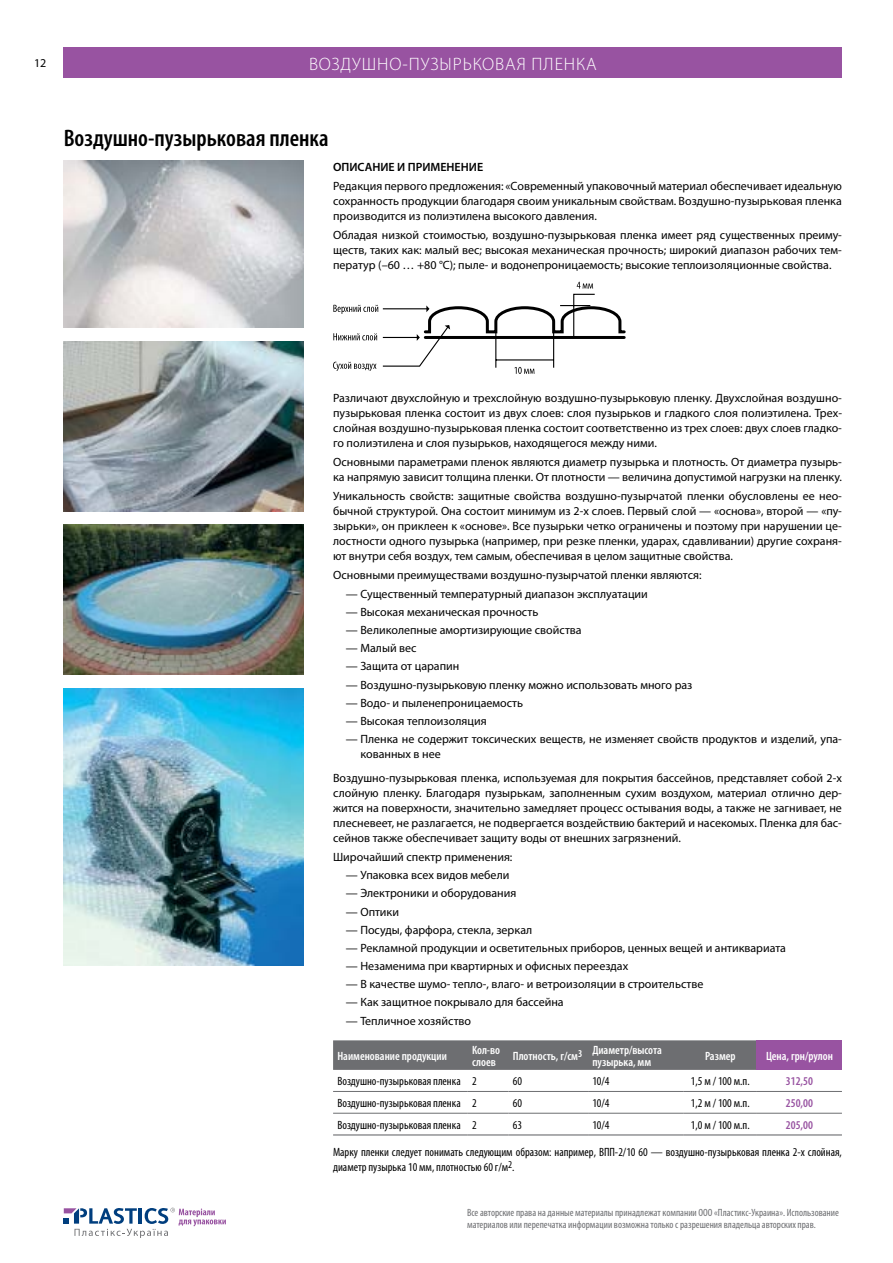
<style>
.page{position:relative;width:893px;height:1263px;background:#fff}
.page>*{position:absolute;margin:0;border:0;box-sizing:border-box;transform-origin:0 0}
.t1{font:600 condensed 24px "Myriad Pro";color:#000}
.t2{font:300 18px "Myriad Pro";letter-spacing:.05em;color:#fff}
.t3{font:12px/15px "Myriad Pro";color:#000;text-align:justify}
.t4{font:condensed 12px/15px "Myriad Pro";color:#000}
.t5{font:600 condensed 12px/12px "Myriad Pro";color:#fff}
.t6{font:600 12px "Myriad Pro";color:#000}
.t7{font:600 condensed 12px "Myriad Pro";color:#9853a1}
.t8{font:condensed 10.5px/12.6px "Myriad Pro";color:#6d6e71}
.s1{font-size:10.5px}
</style>
<div class="page">
<svg style="left:64px;top:1208px;width:162px;height:30px"></svg>
<div style="left:64px;top:48px;width:778px;height:30px;background:#9853a1"></div>
<svg style="left:333px;top:282px;width:293px;height:92px"></svg>
<svg style="left:333px;top:1040px;width:424px;height:30px;background:#6f7073"></svg>
<div style="left:757px;top:1040px;width:85px;height:30px;background:#9853a1"></div>
<hr style="left:333px;top:1091px;width:135px;height:1px;background:#6d6e71">
<hr style="left:333px;top:1113px;width:135px;height:1px;background:#6d6e71">
<hr style="left:333px;top:1134px;width:135px;height:1px;background:#6d6e71">
<hr style="left:468px;top:1091px;width:41px;height:1px;background:#6d6e71">
<hr style="left:468px;top:1113px;width:41px;height:1px;background:#6d6e71">
<hr style="left:468px;top:1134px;width:41px;height:1px;background:#6d6e71">
<hr style="left:509px;top:1091px;width:79px;height:1px;background:#6d6e71">
<hr style="left:588px;top:1091px;width:96px;height:1px;background:#6d6e71">
<hr style="left:684px;top:1091px;width:73px;height:1px;background:#6d6e71">
<hr style="left:757px;top:1091px;width:85px;height:1px;background:#6d6e71">
<hr style="left:509px;top:1113px;width:79px;height:1px;background:#6d6e71">
<hr style="left:588px;top:1113px;width:96px;height:1px;background:#6d6e71">
<hr style="left:684px;top:1113px;width:73px;height:1px;background:#6d6e71">
<hr style="left:757px;top:1113px;width:85px;height:1px;background:#6d6e71">
<hr style="left:509px;top:1134px;width:79px;height:1px;background:#6d6e71">
<hr style="left:588px;top:1134px;width:96px;height:1px;background:#6d6e71">
<hr style="left:684px;top:1134px;width:73px;height:1px;background:#6d6e71">
<hr style="left:757px;top:1134px;width:85px;height:1px;background:#6d6e71">
<img style="left:64px;top:341px;width:239px;height:171px">
<img style="left:64px;top:161px;width:240px;height:167px">
<img style="left:64px;top:525px;width:239px;height:150px">
<img style="left:64px;top:689px;width:240px;height:277px">
<p class="t3" style="left:34px;top:56px;width:14px">12</p>
<h2 class="t2" style="left:309px;top:54px;width:289px">ВОЗДУШНО-ПУЗЫР ЬКОВАЯ ПЛЕНКА</h2>
<h1 class="t1" style="left:64px;top:124px;width:266px">Воздушно-пузырьковая пленка</h1>
<p class="t6" style="left:333px;top:159px;width:152px">ОПИСАНИЕ И ПРИМЕНЕНИЕ</p>
<p class="t3" style="left:333px;top:178px;width:510px">Редакция первого предложения: «Современный упаковочный материал обеспечивает идеальную сохранность продукции благодаря своим уникальным свойствам. Воздушно-пузырьковая пленка производится из полиэтилена высокого давления.</p>
<p class="t3" style="left:333px;top:227px;width:510px">Обладая низкой стоимостью, воздушно-пузырьковая пленка имеет ряд существенных преиму&shy;ществ, таких как: малый вес; высокая механическая прочность; широкий диапазон рабочих тем&shy;ператур (–60 … +80 °С); пыле- и водонепроницаемость; высокие теплоизоляционные свойства.</p>
<p class="t3" style="left:333px;top:390px;width:510px">Различают двухслойную и трехслойную воздушно-пузырьковую пленку. Двухслойная воздушно&shy;пузырьковая пленка состоит из двух слоев: слоя пузырьков и гладкого слоя полиэтилена. Трех&shy;слойная воздушно-пузырьковая пленка состоит соответственно из трех слоев: двух слоев гладко&shy;го полиэтилена и слоя пузырьков, находящегося между ними.</p>
<p class="t3" style="left:333px;top:454px;width:510px">Основными параметрами пленок являются диаметр пузырька и плотность. От диаметра пузырь&shy;ка напрямую зависит толщина пленки. От плотности — величина допустимой нагрузки на пленку.</p>
<p class="t3" style="left:333px;top:488px;width:510px">Уникальность свойств: защитные свойства воздушно-пузырчатой пленки обусловлены ее нео&shy;бычной структурой. Она состоит минимум из 2-х слоев. Первый слой — «основа», второй — «пу&shy;зырьки», он приклеен к «основе». Все пузырьки четко ограничены и поэтому при нарушении це&shy;лостности одного пузырька (например, при резке пленки, ударах, сдавливании) другие сохраня&shy;ют внутри себя воздух, тем самым, обеспечивая в целом защитные свойства.</p>
<p class="t3" style="left:333px;top:568px;width:370px">Основными преимуществами воздушно-пузырчатой пленки являются:</p>
<p class="t3" style="left:346px;top:586px;width:304px">— Существенный температурный диапазон эксплуатации</p>
<p class="t3" style="left:346px;top:604px;width:194px">— Высокая механическая прочность</p>
<p class="t3" style="left:346px;top:622px;width:237px">— Великолепные амортизирующие свойства</p>
<p class="t3" style="left:346px;top:640px;width:72px">— Малый вес</p>
<p class="t3" style="left:346px;top:659px;width:115px">— Защита от царапин</p>
<p class="t3" style="left:346px;top:677px;width:348px">— Воздушно-пузырьковую пленку можно использовать много раз</p>
<p class="t3" style="left:346px;top:695px;width:179px">— Водо- и пыленепроницаемость</p>
<p class="t3" style="left:346px;top:713px;width:142px">— Высокая теплоизоляция</p>
<p class="t3" style="left:360px;top:731px;width:483px;text-indent:-15px">— Пленка не содержит токсических веществ, не изменяет свойств продуктов и изделий, упа&shy;кованных в нее</p>
<p class="t3" style="left:333px;top:770px;width:510px">Воздушно-пузырьковая пленка, используемая для покрытия бассейнов, представляет собой 2-х слойную пленку. Благодаря пузырькам, заполненным сухим воздухом, материал отлично дер&shy;жится на поверхности, значительно замедляет процесс остывания воды, а также не загнивает, не плесневеет, не разлагается, не подвергается воздействию бактерий и насекомых. Пленка для бас&shy;сейнов также обеспечивает защиту воды от внешних загрязнений.</p>
<p class="t3" style="left:333px;top:849px;width:181px">Широчайший спектр применения:</p>
<p class="t3" style="left:346px;top:867px;width:165px">— Упаковка всех видов мебели</p>
<p class="t3" style="left:346px;top:885px;width:172px">— Электроники и оборудования</p>
<p class="t3" style="left:346px;top:904px;width:55px">— Оптики</p>
<p class="t3" style="left:346px;top:922px;width:188px">— Посуды, фарфора, стекла, зеркал</p>
<p class="t3" style="left:346px;top:940px;width:442px">— Рекламной продукции и осветительных приборов, ценных вещей и антиквариата</p>
<p class="t3" style="left:346px;top:958px;width:284px">— Незаменима при квартирных и офисных переездах</p>
<p class="t3" style="left:346px;top:976px;width:359px">— В качестве шумо- тепло-, влаго- и ветроизоляции в строительстве</p>
<p class="t3" style="left:346px;top:995px;width:219px">— Как защитное покрывало для бассейна</p>
<p class="t3" style="left:346px;top:1013px;width:127px">— Тепличное хозяйство</p>
<p class="t5" style="left:337px;top:1050px;width:111px">Наименование продукции</p>
<p class="t5" style="left:472px;top:1044px;width:30px">Кол-во слоев</p>
<p class="t5" style="left:592px;top:1048px;width:71px;line-height:9px;text-indent:-80px">Плотность, г/см<span class="s1">3</span> Диаметр/высота пузырька, мм</p>
<p class="t5" style="left:705px;top:1050px;width:32px">Размер</p>
<p class="t5" style="left:766px;top:1050px;width:68px">Цена, грн/рулон</p>
<p class="t4" style="left:337px;top:1073px;width:141px">Воздушно-пузырьковая пленка 2</p>
<p class="t4" style="left:513px;top:1073px;width:11px">60</p>
<p class="t4" style="left:592px;top:1073px;width:19px">10/4</p>
<p class="t4" style="left:691px;top:1073px;width:60px">1,5 м / 100 м.п.</p>
<p class="t7" style="left:786px;top:1074px;width:29px">312,50</p>
<p class="t4" style="left:337px;top:1095px;width:141px">Воздушно-пузырьковая пленка 2</p>
<p class="t4" style="left:513px;top:1095px;width:11px">60</p>
<p class="t4" style="left:592px;top:1095px;width:19px">10/4</p>
<p class="t4" style="left:691px;top:1095px;width:60px">1,2 м / 100 м.п.</p>
<p class="t7" style="left:786px;top:1096px;width:29px">250,00</p>
<p class="t4" style="left:337px;top:1117px;width:141px">Воздушно-пузырьковая пленка 2</p>
<p class="t4" style="left:513px;top:1117px;width:11px">63</p>
<p class="t4" style="left:592px;top:1117px;width:19px">10/4</p>
<p class="t4" style="left:691px;top:1117px;width:60px">1,0 м / 100 м.п.</p>
<p class="t7" style="left:786px;top:1118px;width:29px">205,00</p>
<p class="t4" style="left:333px;top:1144px;width:510px">Марку пленки следует понимать следующим образом: например, ВПП-2/10 60 — воздушно-пузырьковая пленка 2-х слойная, диаметр пузырька 10 мм, плотностью 60 г/м<sup>2</sup>.</p>
<p class="t8" style="left:467px;top:1206px;width:373px">Все авторские права на данные материалы принадлежат компании ООО «Пластикс-Украина». Использование материалов или перепечатка информации возможна только с разрешения владельца авторских прав.</p>
</div>
